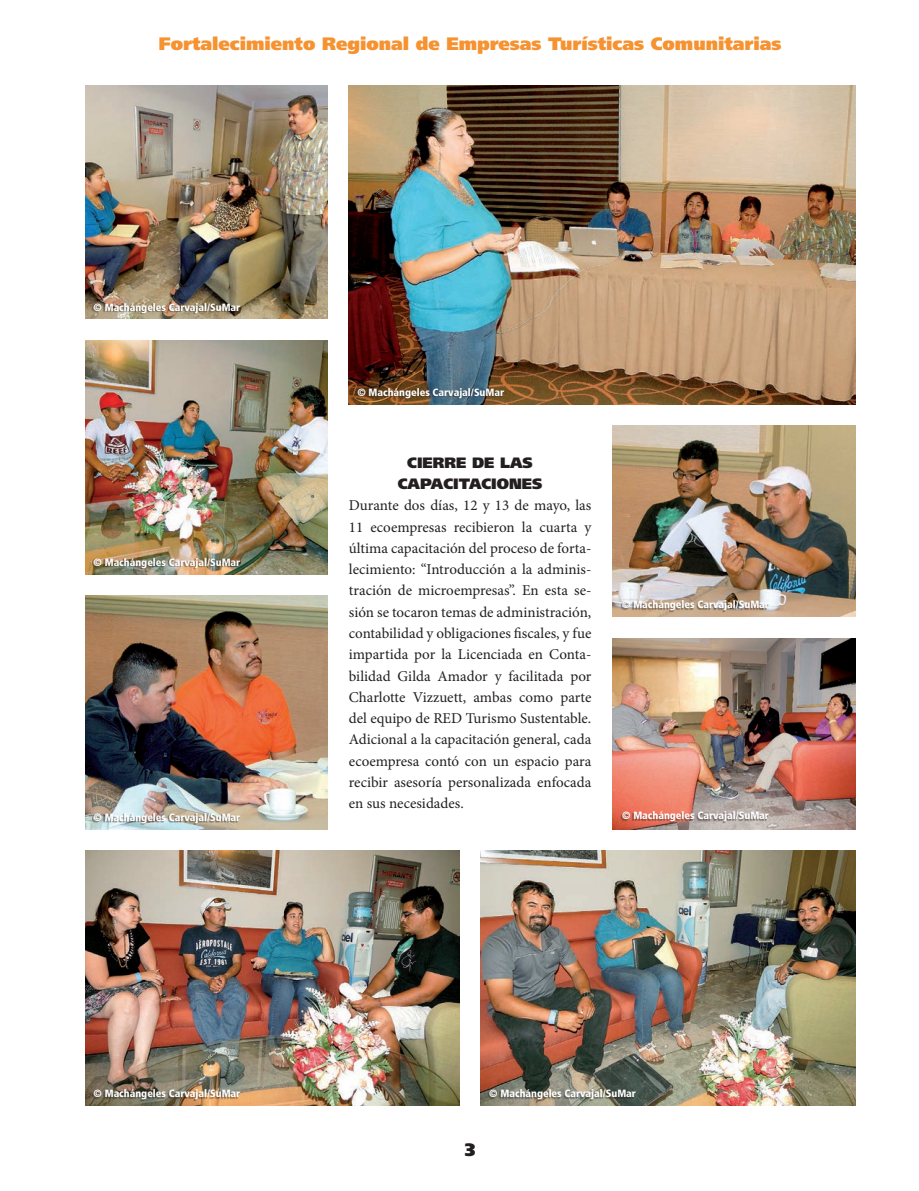
<style>
.page{position:relative;width:919px;height:1191px;background:#fff}
.page>*{position:absolute;margin:0;border:0;box-sizing:border-box;transform-origin:0 0}
.t1{font:900 18px "Frutiger";color:#f69230}
.t2{font:900 18px "Frutiger";color:#231f20}
.t3{font:15px/21.3px "Minion Pro";color:#231f20;text-align:justify}
.t4{font:900 15px "Frutiger";color:#231f20}
.t5{font:900 condensed 10.5px "Frutiger LT Std";color:#fff}
</style>
<div class="page">
<img style="left:85px;top:85px;width:242px;height:234px">
<img style="left:612px;top:425px;width:243px;height:192px">
<img style="left:349px;top:85px;width:506px;height:319px">
<img style="left:85px;top:340px;width:242px;height:234px">
<img style="left:612px;top:638px;width:243px;height:191px">
<img style="left:85px;top:595px;width:242px;height:234px">
<img style="left:480px;top:850px;width:375px;height:255px">
<img style="left:85px;top:850px;width:374px;height:255px">
<div style="left:356px;top:388px;width:148px;height:11px;background:#231f20;opacity:.5"></div>
<div style="left:92px;top:303px;width:148px;height:11px;background:#231f20;opacity:.5"></div>
<div style="left:92px;top:558px;width:148px;height:11px;background:#231f20;opacity:.5"></div>
<div style="left:92px;top:813px;width:148px;height:12px;background:#231f20;opacity:.5"></div>
<div style="left:92px;top:1090px;width:148px;height:11px;background:#231f20;opacity:.5"></div>
<div style="left:487px;top:1090px;width:148px;height:11px;background:#231f20;opacity:.5"></div>
<div style="left:620px;top:812px;width:148px;height:11px;background:#231f20;opacity:.5"></div>
<div style="left:620px;top:601px;width:148px;height:11px;background:#231f20;opacity:.5"></div>
<p class="t1" style="left:159px;top:32px;width:624px">Fortalecimiento Regional de Empresas Turísticas Comunitarias</p>
<p class="t5" style="left:94px;top:300px;width:148px">© Machángeles Carvajal/SuMar</p>
<p class="t5" style="left:94px;top:556px;width:148px">© Machángeles Carvajal/SuMar</p>
<p class="t5" style="left:94px;top:811px;width:148px">© Machángeles Carvajal/SuMar</p>
<p class="t5" style="left:357px;top:385px;width:148px">© Machángeles Carvajal/SuMar</p>
<p class="t4" style="left:407px;top:453px;width:27px">Cierre</p>
<p class="t4" style="left:472px;top:453px;width:40px">de las</p>
<p class="t4" style="left:398px;top:475px;width:8px">capac</p>
<p class="t4" style="left:453px;top:475px;width:18px">itac</p>
<p class="t4" style="left:491px;top:475px;width:42px">iones</p>
<p class="t3" style="left:349px;top:495px;width:244px">Durante dos días, 12 y 13 de mayo, las 11 ecoempresas recibieron la cuarta y última capacitación del proceso de forta&shy;lecimiento: “Introducción a la adminis&shy;tración de microempresas”. En esta se&shy;sión se tocaron temas de administración, contabilidad y obligaciones fiscales, y fue impartida por la Licenciada en Conta&shy;bilidad Gilda Amador y facilitada por Charlotte Vizzuett, ambas como parte del equipo de RED Turismo Sustentable.<br>Adicional a la capacitación general, cada ecoempresa contó con un espacio para recibir asesoría personalizada enfocada en sus necesidades.</p>
<p class="t5" style="left:622px;top:598px;width:148px">© Machángeles Carvajal/SuMar</p>
<p class="t5" style="left:622px;top:809px;width:148px">© Machángeles Carvajal/SuMar</p>
<p class="t5" style="left:94px;top:1087px;width:148px">© Machángeles Carvajal/SuMar</p>
<p class="t5" style="left:489px;top:1087px;width:148px">© Machángeles Carvajal/SuMar</p>
<p class="t2" style="left:465px;top:1138px;width:12px">3</p>
</div>
